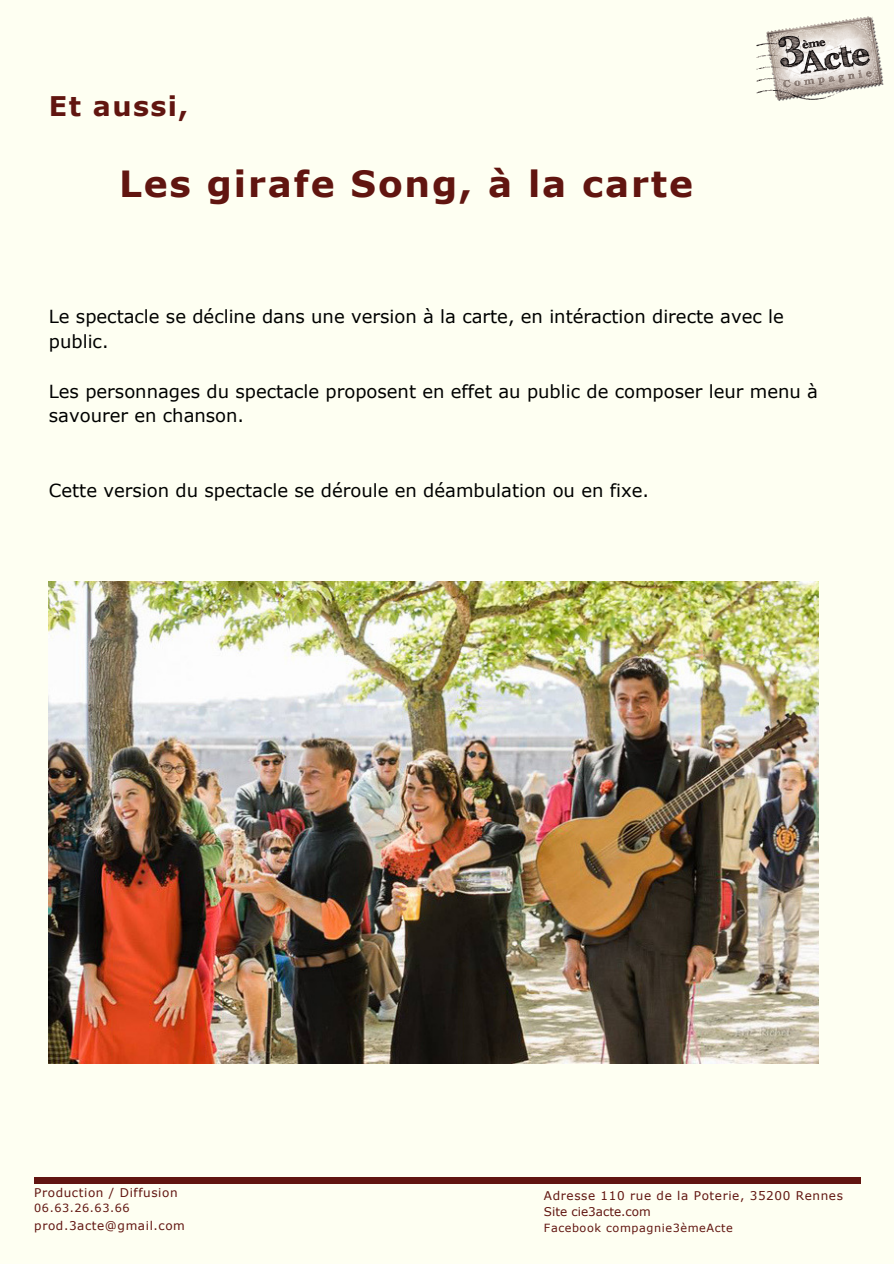
<style>
.page{position:relative;width:894px;height:1264px;background:#fff}
.page>*{position:absolute;margin:0;border:0;box-sizing:border-box;transform-origin:0 0}
.t1{font:700 36px "Verdana";letter-spacing:.05em;color:#611510}
.t2{font:700 27px "Verdana";letter-spacing:.05em;color:#611510}
.t3{font:18px/24.8px "Verdana";color:#000}
.t4{font:12px/15.8px "Verdana";letter-spacing:.05em;color:#611510}
.t5{font:11.25px "Verdana";letter-spacing:.05em;color:#611510}
</style>
<div class="page">
<div style="left:0;top:0;width:893px;height:1263px;background:#fefff2"></div>
<div style="left:34px;top:1177px;width:826px;height:6px;background:#611510"></div>
<img style="left:49px;top:581px;width:769px;height:482px">
<img style="left:756px;top:16px;width:128px;height:85px">
<h2 class="t2" style="left:49px;top:89px;width:141px">Et aussi,</h2>
<h1 class="t1" style="left:119px;top:161px;width:575px">Les girafe Song, à la carte</h1>
<p class="t3" style="left:49px;top:304px;width:736px">Le spectacle se décline dans une version à la carte, en intéraction directe avec le public.</p>
<p class="t3" style="left:49px;top:378px;width:770px">Les personnages du spectacle proposent en effet au public de composer leur menu à savourer en chanson.</p>
<p class="t3" style="left:49px;top:477px;width:601px">Cette version du spectacle se déroule en déambulation ou en fixe.</p>
<p class="t4" style="left:34px;top:1183px;width:145px">Production / Diffusion</p>
<p class="t5" style="left:34px;top:1201px;width:97px">06.63.26.63.66</p>
<p class="t4" style="left:34px;top:1217px;width:152px">prod.3acte@gmail.com</p>
<p class="t4" style="left:544px;top:1187px;width:300px">Adresse 110 rue de la Poterie, 35200 Rennes<br>Site cie3acte.com</p>
<p class="t5" style="left:544px;top:1220px;width:190px">Facebook compagnie3èmeActe</p>
</div>
